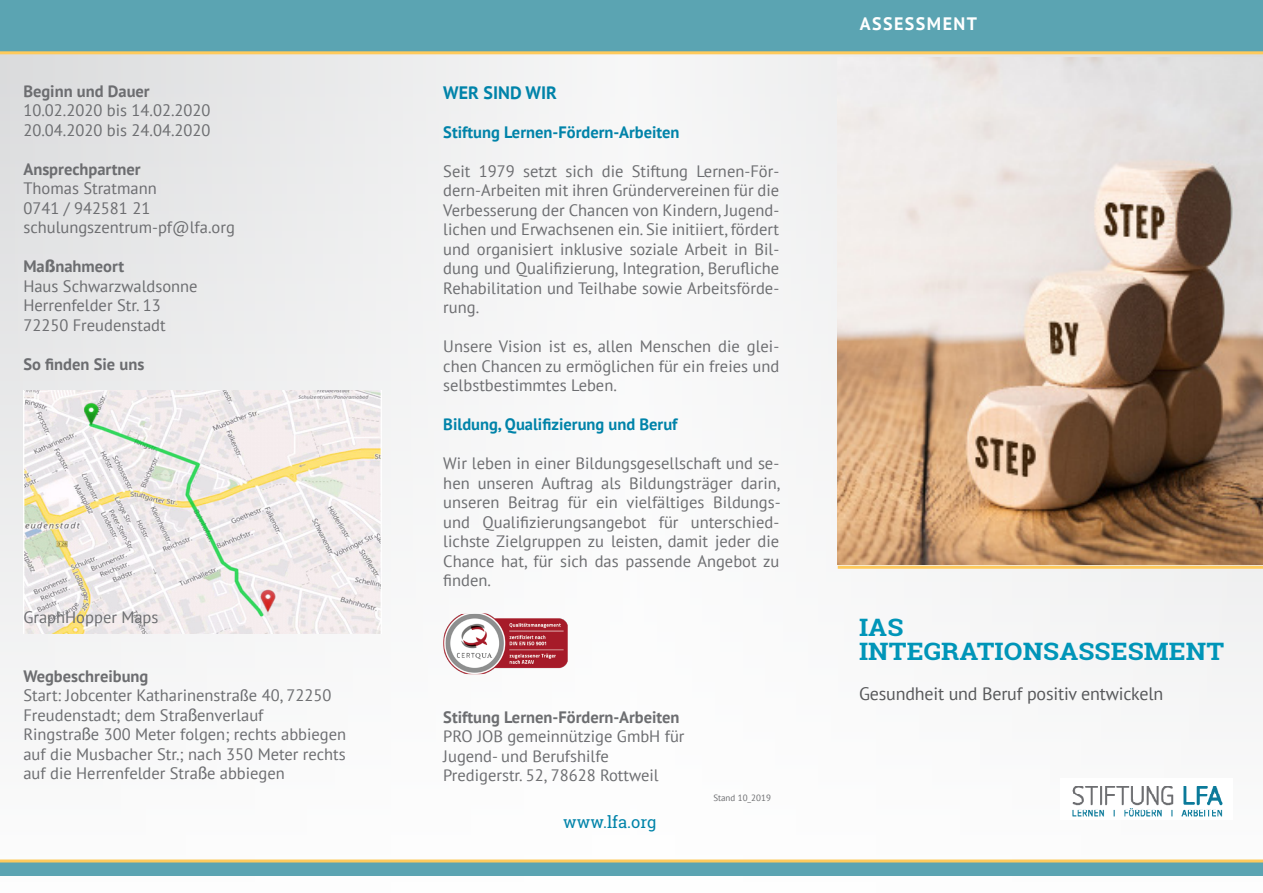
<style>
.page{position:relative;width:1263px;height:893px;background:#fff}
.page>*{position:absolute;margin:0;border:0;box-sizing:border-box;transform-origin:0 0}
.t1{font:700 24px "Roboto Slab";letter-spacing:.005em;color:#0095b8;scale:1.1 1}
.t2{font:18px "PT Sans";letter-spacing:-.01em;color:#57585a}
.t3{font:700 18px "PT Sans";letter-spacing:.08em;color:#fff}
.t4{font:700 18px "PT Sans";color:#0083a9}
.t5{font:16.5px/19.5px "PT Sans";color:#6c6d70;text-align:justify}
.t6{font:700 16.5px "PT Sans";color:#6c6d70}
.t7{font:700 16.5px "PT Sans";color:#0083a9}
.t8{font:16.5px "Roboto Slab";color:#0083a9}
.t9{font:9px "PT Sans";color:#6c6d70}
.s1{font-family:"Tahoma"}
.s2{font-family:"Myriad Pro"}
</style>
<div class="page">
<div style="left:633px;top:45px;width:630px;height:848px;background:#f8f8f8"></div>
<div style="left:0;top:45px;width:633px;height:848px;background:linear-gradient(to bottom,#e9e9ea,#fefefe)"></div>
<div style="left:0;top:0;width:1263px;height:54px;background:#5ba4b2"></div>
<img style="left:1072px;top:786px;width:151px;height:31px">
<img style="left:23px;top:390px;width:359px;height:243px">
<img style="left:443px;top:611px;width:125px;height:63px">
<img style="left:837px;top:58px;width:426px;height:507px">
<div style="left:0;top:861px;width:1263px;height:15px;background:#5ba4b2"></div>
<hr style="left:0;top:859px;width:1263px;height:3px;background:#feca5c">
<hr style="left:838px;top:566px;width:425px;height:3px;background:#feca5c">
<p class="t6" style="left:23px;top:80px;width:128px">Beginn und Dauer</p>
<p class="t5" style="left:23px;top:100px;width:189px">10.02.2020 bis 14.02.2020</p>
<p class="t5" style="left:23px;top:120px;width:189px">20.04.2020 bis 24.04.2020</p>
<p class="t6" style="left:23px;top:158px;width:119px">Ansprechpartner</p>
<p class="t5" style="left:23px;top:178px;width:135px">Thomas Stratmann</p>
<p class="t5" style="left:23px;top:198px;width:128px">0741 / 942581 21</p>
<p class="t5" style="left:23px;top:217px;width:213px">schulungszentrum-pf@lfa.org</p>
<p class="t6" style="left:23px;top:255px;width:102px">Ma<span class="s1">ß</span>nahmeort</p>
<p class="t5" style="left:23px;top:276px;width:176px">Haus Schwarzwaldsonne</p>
<p class="t5" style="left:23px;top:295px;width:139px">Herrenfelder Str. 13</p>
<p class="t5" style="left:23px;top:315px;width:144px">72250 Freudenstadt</p>
<p class="t6" style="left:23px;top:353px;width:122px">So finden Sie uns</p>
<p class="t5" style="left:23px;top:607px;width:137px">GraphHopper Maps</p>
<p class="t6" style="left:23px;top:665px;width:126px">Wegbeschreibung</p>
<p class="t5" style="left:23px;top:685px;width:310px">Start: Jobcenter Katharinenstra<span class="s2">ß</span>e 40, 72250<br>Freudenstadt; dem Stra<span class="s1">ß</span>enverlauf</p>
<p class="t5" style="left:23px;top:724px;width:324px">Ringstra<span class="s1">ß</span>e 300 Meter folgen; rechts abbiegen auf die Musbacher Str.; nach 350 Meter rechts auf die Herrenfelder Stra<span class="s1">ß</span>e abbiegen</p>
<p class="t4" style="left:443px;top:81px;width:115px">WER SIND WIR</p>
<p class="t7" style="left:443px;top:121px;width:238px">Stiftung Lernen-Fördern-Arbeiten</p>
<p class="t5" style="left:443px;top:161px;width:337px">Seit 1979 setzt sich die Stiftung Lernen-För&shy;dern-Arbeiten mit ihren Gründervereinen für die Verbesserung der Chancen von Kindern, Jugend&shy;lichen und Erwachsenen ein. Sie initiiert, fördert und organisiert inklusive soziale Arbeit in Bil&shy;dung und Qualifizierung, Integration, Berufliche Rehabilitation und Teilhabe sowie Arbeitsförde&shy;rung.</p>
<p class="t5" style="left:443px;top:336px;width:337px">Unsere Vision ist es, allen Menschen die glei&shy;chen Chancen zu ermöglichen für ein freies und selbstbestimmtes Leben.</p>
<p class="t7" style="left:443px;top:414px;width:236px">Bildung, Qualifizierung und Beruf</p>
<p class="t5" style="left:443px;top:453px;width:339px">Wir leben in einer Bildungsgesellschaft und se&shy;hen unseren Auftrag als Bildungsträger darin, unseren Beitrag für ein vielfältiges Bildungs&shy;und Qualifizierungsangebot für unterschied&shy;lichste Zielgruppen zu leisten, damit jeder die Chance hat, für sich das passende Angebot zu finden.</p>
<p class="t6" style="left:443px;top:706px;width:238px">Stiftung Lernen-Fördern-Arbeiten</p>
<p class="t5" style="left:443px;top:726px;width:243px">PRO JOB gemeinnützige GmbH für</p>
<p class="t5" style="left:443px;top:746px;width:167px">Jugend- und Berufshilfe</p>
<p class="t5" style="left:443px;top:765px;width:217px">Predigerstr. 52, 78628 Rottweil</p>
<p class="t8" style="left:563px;top:811px;width:95px">www.lfa.org</p>
<p class="t9" style="left:713px;top:792px;width:59px">Stand 10_2019</p>
<p class="t3" style="left:860px;top:11px;width:119px">ASSESSMENT</p>
<p class="t1" style="left:859px;top:611px;width:42px">IAS</p>
<p class="t1" style="left:859px;top:635px;width:333px">INTEGRATIONSASSESMENT</p>
<p class="t2" style="left:859px;top:682px;width:306px">Gesundheit und Beruf positiv entwickeln</p>
</div>
